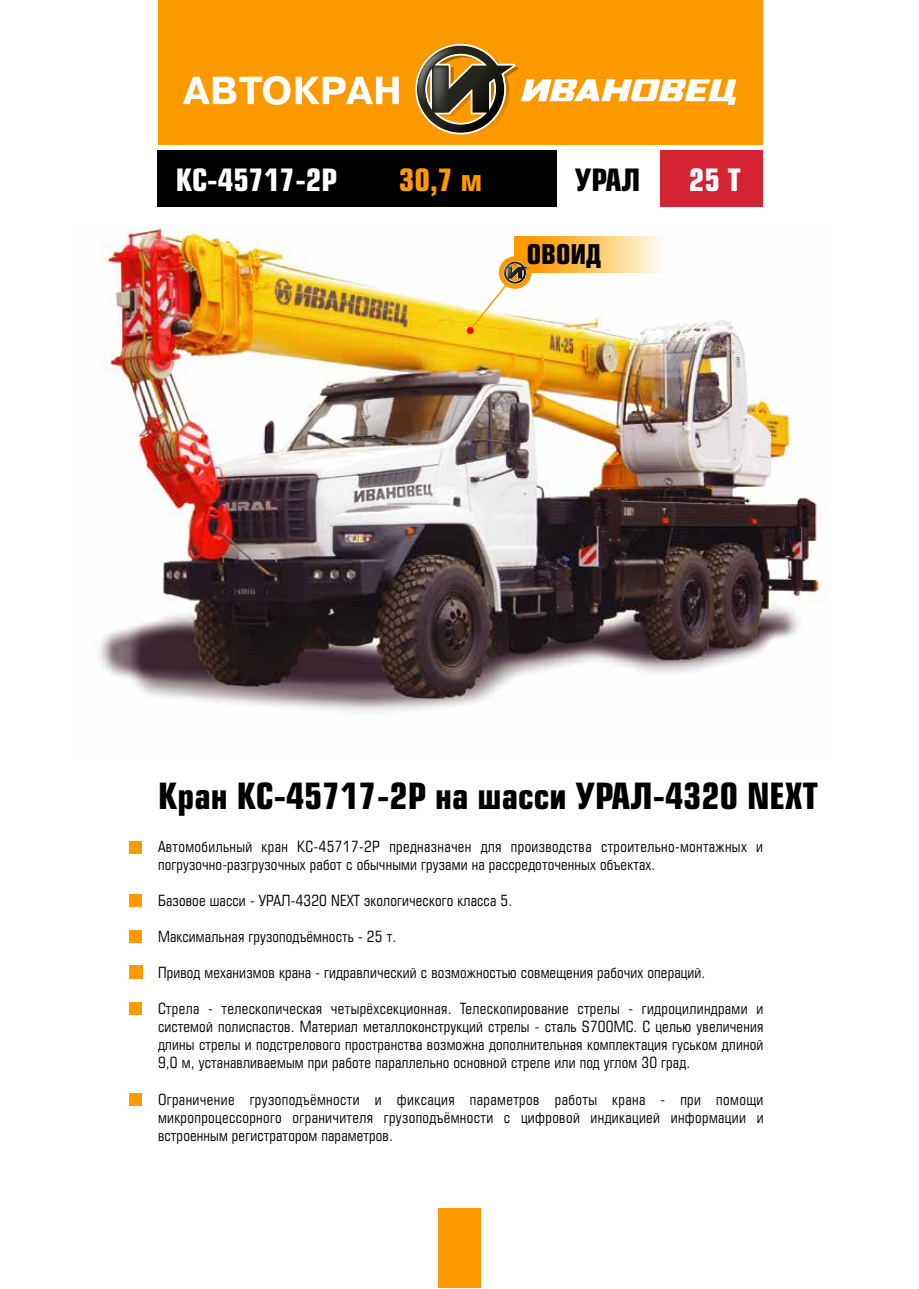
<style>
.page{position:relative;width:919px;height:1289px;background:#fff}
.page>*{position:absolute;margin:0;border:0;box-sizing:border-box;transform-origin:0 0}
.t1{font:700 35.25px "Europe Cond";color:#000}
.t2{font:700 30px "Europe Cond";color:#fff}
.t3{font:700 30px "Europe Cond";color:#f90}
.t4{font:700 30px "Europe Cond";color:#000}
.t5{font:700 26.4px "Europe Cond";color:#000}
.t6{font:15px/18px "Europe Cond";letter-spacing:.01em;color:#000;text-align:justify}
</style>
<div class="page">
<img style="left:99px;top:227px;width:728px;height:486px">
<div style="left:438px;top:1207px;width:42px;height:80px;background:#f90"></div>
<div style="left:158px;top:0;width:604px;height:144px;background:#f90"></div>
<div style="left:158px;top:150px;width:399px;height:57px;background:#000"></div>
<div style="left:660px;top:150px;width:102px;height:57px;background:#d42332"></div>
<div style="left:129px;top:841px;width:13px;height:13px;background:#f90"></div>
<div style="left:129px;top:893px;width:13px;height:13px;background:#f90"></div>
<div style="left:129px;top:965px;width:13px;height:13px;background:#f90"></div>
<div style="left:129px;top:930px;width:13px;height:13px;background:#f90"></div>
<div style="left:129px;top:1002px;width:13px;height:13px;background:#f90"></div>
<div style="left:129px;top:1093px;width:13px;height:12px;background:#f90"></div>
<svg style="left:183px;top:76px;width:216px;height:29px"></svg>
<svg style="left:415px;top:44px;width:321px;height:91px"></svg>
<div style="left:515px;top:236px;width:150px;height:36px;background:linear-gradient(to right,#ff8e00,#fefceb)"></div>
<svg style="left:466px;top:327px;width:7px;height:7px"></svg>
<div style="left:499px;top:256px;width:32px;height:33px;background:#f90;border-radius:50%"></div>
<svg style="left:468px;top:261px;width:61px;height:71px"></svg>
<h2 class="t2" style="left:176px;top:160px;width:163px">KC-45717-2P</h2>
<h2 class="t3" style="left:399px;top:160px;width:85px">30,7 м</h2>
<h2 class="t4" style="left:574px;top:160px;width:67px">УРАЛ</h2>
<h2 class="t2" style="left:688px;top:160px;width:53px">25 T</h2>
<h3 class="t5" style="left:527px;top:237px;width:76px">ОВОИД</h3>
<h1 class="t1" style="left:158px;top:772px;width:661px">Кран KC-45717-2P на шасси УРАЛ-4320 NEXT</h1>
<p class="t6" style="left:158px;top:837px;width:606px">Автомобильный кран КС-45717-2Р предназначен для производства строительно-монтажных и погрузочно-разгрузочных работ с обычными грузами на рассредоточенных объектах.</p>
<p class="t6" style="left:158px;top:891px;width:356px">Базовое шасси - УРАЛ-4320 NEXT экологического класса 5.</p>
<p class="t6" style="left:158px;top:927px;width:240px">Максимальная грузоподъёмность - 25 т.</p>
<p class="t6" style="left:158px;top:963px;width:549px">Привод механизмов крана - гидравлический с возможностью совмещения рабочих операций.</p>
<p class="t6" style="left:158px;top:999px;width:606px">Стрела - телескопическая четырёхсекционная. Телескопирование стрелы - гидроцилиндрами и системой полиспастов. Материал металлоконструкций стрелы - сталь S700MC. С целью увеличения длины стрелы и подстрелового пространства возможна дополнительная комплектация гуськом длиной 9,0 м, устанавливаемым при работе параллельно основной стреле или под углом 30 град.</p>
<p class="t6" style="left:158px;top:1089px;width:607px">Ограничение грузоподъёмности и фиксация параметров работы крана - при помощи микропроцессорного ограничителя грузоподъёмности с цифровой индикацией информации и встроенным регистратором параметров.</p>
</div>
